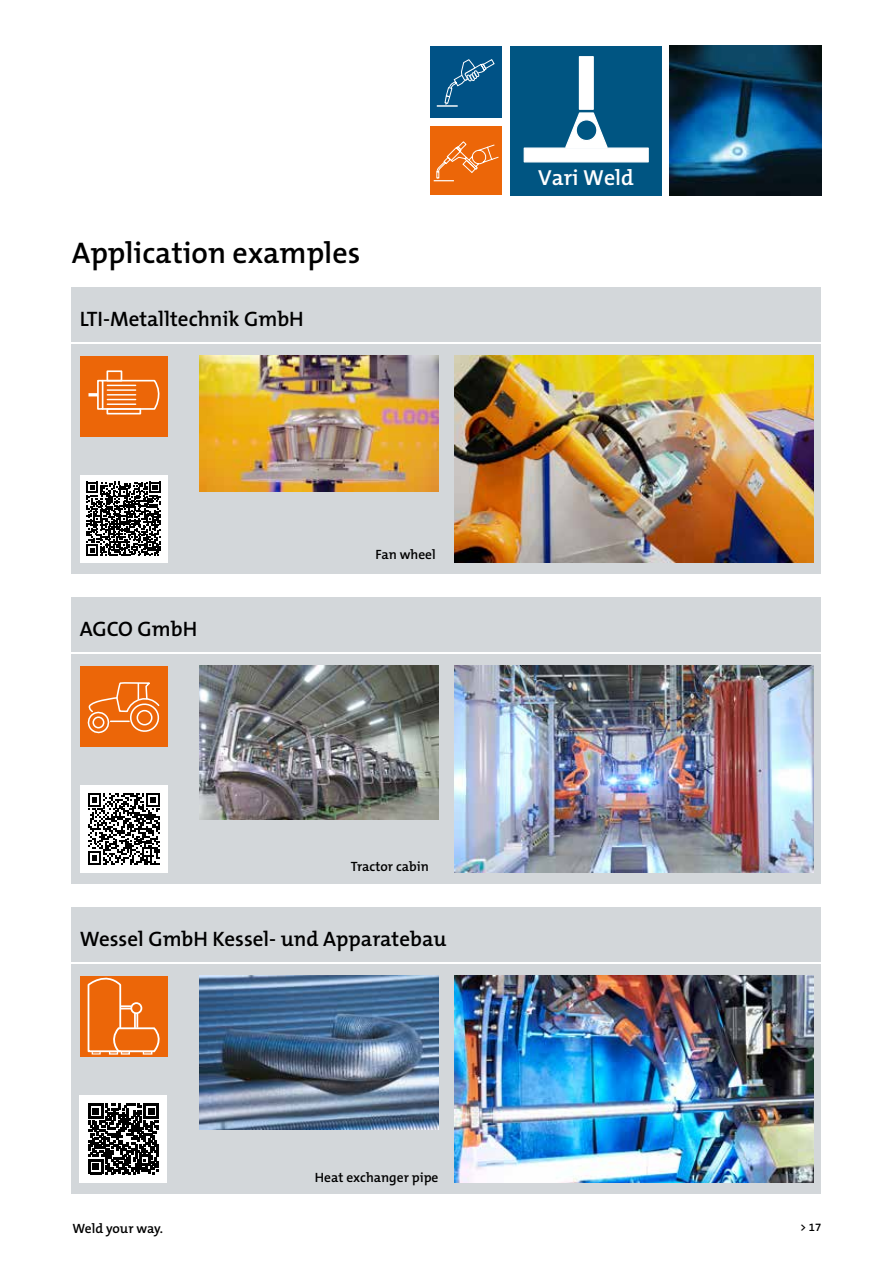
<style>
.page{position:relative;width:893px;height:1263px;background:#fff}
.page>*{position:absolute;margin:0;border:0;box-sizing:border-box;transform-origin:0 0}
.t1{font:600 30px "The Mix B6";color:#000}
.t2{font:600 21.9px "The Mix B6";color:#fff}
.t3{font:600 21px "The Mix B6";color:#000}
.t4{font:600 13.5px "The Mix B6";color:#000}
.t5{font:600 11.25px "The Mix B6";color:#000}
</style>
<div class="page">
<img style="left:670px;top:46px;width:151px;height:149px">
<div style="left:431px;top:126px;width:71px;height:69px;background:#ec6608"></div>
<svg style="left:434px;top:141px;width:65px;height:40px"></svg>
<div style="left:510px;top:46px;width:152px;height:149px;background:#005582"></div>
<div style="left:524px;top:147px;width:125px;height:15px;background:#fff;border:1px solid #fff"></div>
<div style="left:579px;top:56px;width:15px;height:54px;background:#fff;border:1px solid #fff"></div>
<svg style="left:564px;top:112px;width:45px;height:37px"></svg>
<div style="left:576px;top:120px;width:21px;height:21px;background:#005582;border-radius:50%"></div>
<div style="left:576px;top:119px;width:21px;height:22px;border:1px solid #fff;border-radius:50%"></div>
<div style="left:72px;top:597px;width:749px;height:55px;background:#d3d7da"></div>
<div style="left:72px;top:907px;width:749px;height:55px;background:#d3d7da"></div>
<div style="left:72px;top:287px;width:749px;height:55px;background:#d3d7da"></div>
<div style="left:72px;top:654px;width:749px;height:230px;background:#d3d7da"></div>
<div style="left:72px;top:964px;width:749px;height:230px;background:#d3d7da"></div>
<div style="left:72px;top:344px;width:749px;height:230px;background:#d3d7da"></div>
<img style="left:454px;top:666px;width:359px;height:207px">
<img style="left:454px;top:976px;width:359px;height:206px">
<img style="left:454px;top:356px;width:359px;height:207px">
<img style="left:199px;top:666px;width:239px;height:153px">
<img style="left:199px;top:976px;width:239px;height:153px">
<img style="left:199px;top:356px;width:239px;height:136px">
<div style="left:80px;top:666px;width:87px;height:80px;background:#ec6608"></div>
<svg style="left:87px;top:682px;width:73px;height:52px"></svg>
<div style="left:92px;top:716px;width:12px;height:12px;border:2px solid #fff;border-radius:50%"></div>
<div style="left:80px;top:976px;width:87px;height:80px;background:#ec6608"></div>
<svg style="left:87px;top:977px;width:73px;height:77px"></svg>
<div style="left:80px;top:356px;width:87px;height:80px;background:#ec6608"></div>
<svg style="left:88px;top:370px;width:72px;height:45px"></svg>
<hr style="left:107px;top:403px;width:29px;height:2px;background:#fff">
<div style="left:97px;top:380px;width:6px;height:30px;border:2px solid #fff"></div>
<div style="left:431px;top:46px;width:71px;height:72px;background:#005286"></div>
<hr style="left:437px;top:105px;width:21px;height:2px;background:#fff">
<svg style="left:444px;top:59px;width:51px;height:45px"></svg>
<div style="left:80px;top:475px;width:87px;height:88px;background:#fff"></div>
<svg style="left:87px;top:482px;width:74px;height:74px"></svg>
<div style="left:80px;top:785px;width:87px;height:88px;background:#fff"></div>
<svg style="left:88px;top:793px;width:72px;height:72px"></svg>
<div style="left:80px;top:1095px;width:87px;height:87px;background:#fff"></div>
<svg style="left:88px;top:1104px;width:71px;height:70px"></svg>
<h1 class="t1" style="left:72px;top:237px;width:290px">Application examples</h1>
<p class="t3" style="left:80px;top:307px;width:226px">LTI-Metalltechnik GmbH</p>
<p class="t3" style="left:80px;top:617px;width:119px">AGCO GmbH</p>
<p class="t4" style="left:375px;top:547px;width:62px">Fan wheel</p>
<p class="t4" style="left:351px;top:859px;width:80px">Tractor cabin</p>
<p class="t3" style="left:80px;top:927px;width:368px">Wessel GmbH Kessel- und Apparatebau</p>
<p class="t4" style="left:315px;top:1170px;width:125px">Heat exchanger pipe</p>
<p class="t2" style="left:538px;top:165px;width:97px">Vari Weld</p>
<p class="t4" style="left:72px;top:1221px;width:92px">Weld your way.</p>
<p class="t5" style="left:800px;top:1221px;width:23px">&gt; 17</p>
</div>
